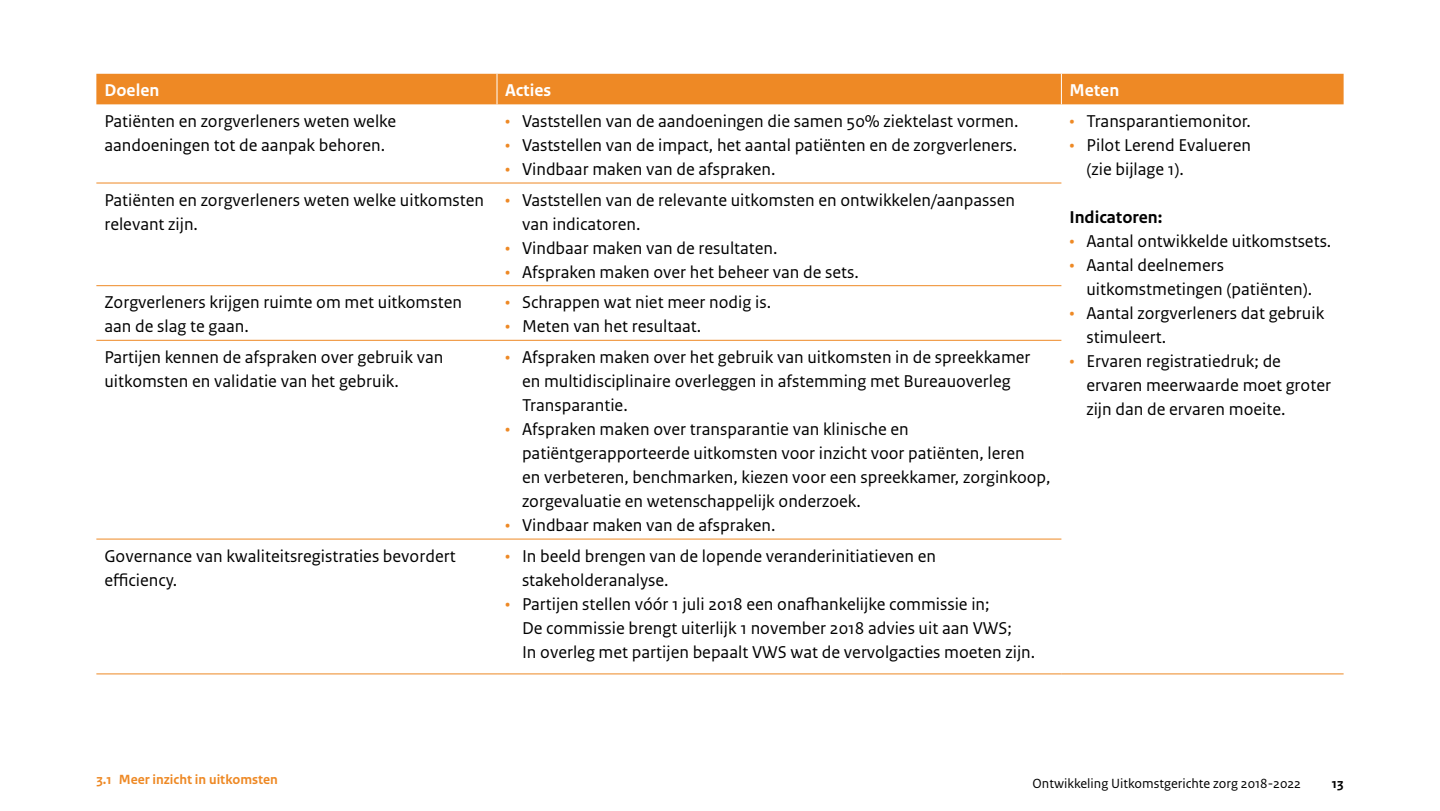
<style>
.page{position:relative;width:1440px;height:811px;background:#fff}
.page>*{position:absolute;margin:0;border:0;box-sizing:border-box;transform-origin:0 0}
.t1{font:18px/24px "Rijksoverheid Sans Text";color:#000}
.t2{font:700 18px "Rijksoverheid Sans Text";color:#fff}
.t3{font:700 18px "Rijksoverheid Sans Text";color:#000}
.t4{font:14px "Rijksoverheid Sans Text";color:#000}
.t5{font:700 14px "Rijksoverheid Sans Text";color:#ee8925}
.t6{font:700 14px "Rijksoverheid Sans Text";color:#000}
.s1{color:#ee8925}
</style>
<div class="page">
<div style="left:96px;top:74px;width:1248px;height:30px;background:#ee8925"></div>
<hr style="left:497px;top:74px;width:1px;height:30px;background:#fff">
<hr style="left:1061px;top:74px;width:1px;height:30px;background:#fff">
<hr style="left:96px;top:182px;width:401px;height:1px;background:#ee8925">
<hr style="left:497px;top:182px;width:564px;height:1px;background:#ee8925">
<hr style="left:96px;top:285px;width:401px;height:1px;background:#ee8925">
<hr style="left:497px;top:285px;width:564px;height:1px;background:#ee8925">
<hr style="left:96px;top:339px;width:401px;height:1px;background:#ee8925">
<hr style="left:497px;top:339px;width:564px;height:1px;background:#ee8925">
<hr style="left:96px;top:538px;width:401px;height:1px;background:#ee8925">
<hr style="left:96px;top:673px;width:401px;height:1px;background:#ee8925">
<hr style="left:497px;top:538px;width:564px;height:1px;background:#ee8925">
<hr style="left:497px;top:673px;width:564px;height:1px;background:#ee8925">
<hr style="left:1061px;top:673px;width:283px;height:1px;background:#ee8925">
<p class="t2" style="left:104px;top:81px;width:56px">Doelen</p>
<p class="t2" style="left:505px;top:81px;width:48px">Acties</p>
<p class="t2" style="left:1069px;top:81px;width:51px">Meten</p>
<p class="t1" style="left:104px;top:110px;width:293px">Patiënten en zorgverleners weten welke aandoeningen tot de aanpak behoren.</p>
<p class="t1" style="left:505px;top:110px;width:515px"><span class="s1">•</span> Vaststellen van de aandoeningen die samen 50% ziektelast vormen.</p>
<p class="t1" style="left:1069px;top:110px;width:183px"><span class="s1">•</span> Transparantiemonitor.</p>
<p class="t1" style="left:1086px;top:134px;width:166px;text-indent:-17px"><span class="s1">•</span> Pilot Lerend Evalueren (zie bijlage 1).</p>
<p class="t3" style="left:1069px;top:208px;width:95px">Indicatoren:</p>
<p class="t1" style="left:1069px;top:230px;width:263px"><span class="s1">•</span> Aantal ontwikkelde uitkomstsets.</p>
<p class="t1" style="left:1086px;top:254px;width:227px;text-indent:-17px"><span class="s1">•</span> Aantal deelnemers uitkomstmetingen (patiënten).</p>
<p class="t1" style="left:1086px;top:302px;width:239px;text-indent:-17px"><span class="s1">•</span> Aantal zorgverleners dat gebruik stimuleert.</p>
<p class="t1" style="left:1086px;top:350px;width:246px;text-indent:-17px"><span class="s1">•</span> Ervaren registratiedruk; de ervaren meerwaarde moet groter zijn dan de ervaren moeite.</p>
<p class="t1" style="left:505px;top:134px;width:514px"><span class="s1">•</span> Vaststellen van de impact, het aantal patiënten en de zorgverleners.</p>
<p class="t1" style="left:505px;top:158px;width:272px"><span class="s1">•</span> Vindbaar maken van de afspraken.</p>
<p class="t1" style="left:104px;top:189px;width:381px">Patiënten en zorgverleners weten welke uitkomsten relevant zijn.</p>
<p class="t1" style="left:522px;top:189px;width:495px;text-indent:-17px"><span class="s1">•</span> Vaststellen van de relevante uitkomsten en ontwikkelen/aanpassen van indicatoren.</p>
<p class="t1" style="left:505px;top:237px;width:274px"><span class="s1">•</span> Vindbaar maken van de resultaten.</p>
<p class="t1" style="left:505px;top:261px;width:355px"><span class="s1">•</span> Afspraken maken over het beheer van de sets.</p>
<p class="t1" style="left:104px;top:291px;width:359px">Zorgverleners krijgen ruimte om met uitkomsten aan de slag te gaan.</p>
<p class="t1" style="left:505px;top:291px;width:268px"><span class="s1">•</span> Schrappen wat niet meer nodig is.</p>
<p class="t1" style="left:505px;top:315px;width:198px"><span class="s1">•</span> Meten van het resultaat.</p>
<p class="t1" style="left:104px;top:346px;width:340px">Partijen kennen de afspraken over gebruik van uitkomsten en validatie van het gebruik.</p>
<p class="t1" style="left:522px;top:346px;width:510px;text-indent:-17px"><span class="s1">•</span> Afspraken maken over het gebruik van uitkomsten in de spreekkamer en multidisciplinaire overleggen in afstemming met Bureauoverleg<br>Transparantie.</p>
<p class="t1" style="left:522px;top:418px;width:530px;text-indent:-17px"><span class="s1">•</span> Afspraken maken over transparantie van klinische en patiëntgerapporteerde uitkomsten voor inzicht voor patiënten, leren<br>en verbeteren, benchmarken, kiezen voor een spreekkamer, zorginkoop, zorgevaluatie en wetenschappelijk onderzoek.</p>
<p class="t1" style="left:505px;top:514px;width:272px"><span class="s1">•</span> Vindbaar maken van de afspraken.</p>
<p class="t1" style="left:104px;top:544px;width:353px">Governance van kwaliteitsregistraties bevordert efficiency.</p>
<p class="t1" style="left:522px;top:544px;width:416px;text-indent:-17px"><span class="s1">•</span> In beeld brengen van de lopende veranderinitiatieven en stakeholderanalyse.</p>
<p class="t1" style="left:522px;top:592px;width:515px;text-indent:-17px"><span class="s1">•</span> Partijen stellen vóór 1 juli 2018 een onafhankelijke commissie in;<br>De commissie brengt uiterlijk 1 november 2018 advies uit aan VWS;<br>In overleg met partijen bepaalt VWS wat de vervolgacties moeten zijn.</p>
<p class="t5" style="left:96px;top:772px;width:183px">3.1 Meer inzicht in uitkomsten</p>
<p class="t4" style="left:1033px;top:778px;width:270px">Ontwikkeling Uitkomstgerichte zorg 2018-2022</p>
<p class="t6" style="left:1332px;top:776px;width:13px">13</p>
</div>
